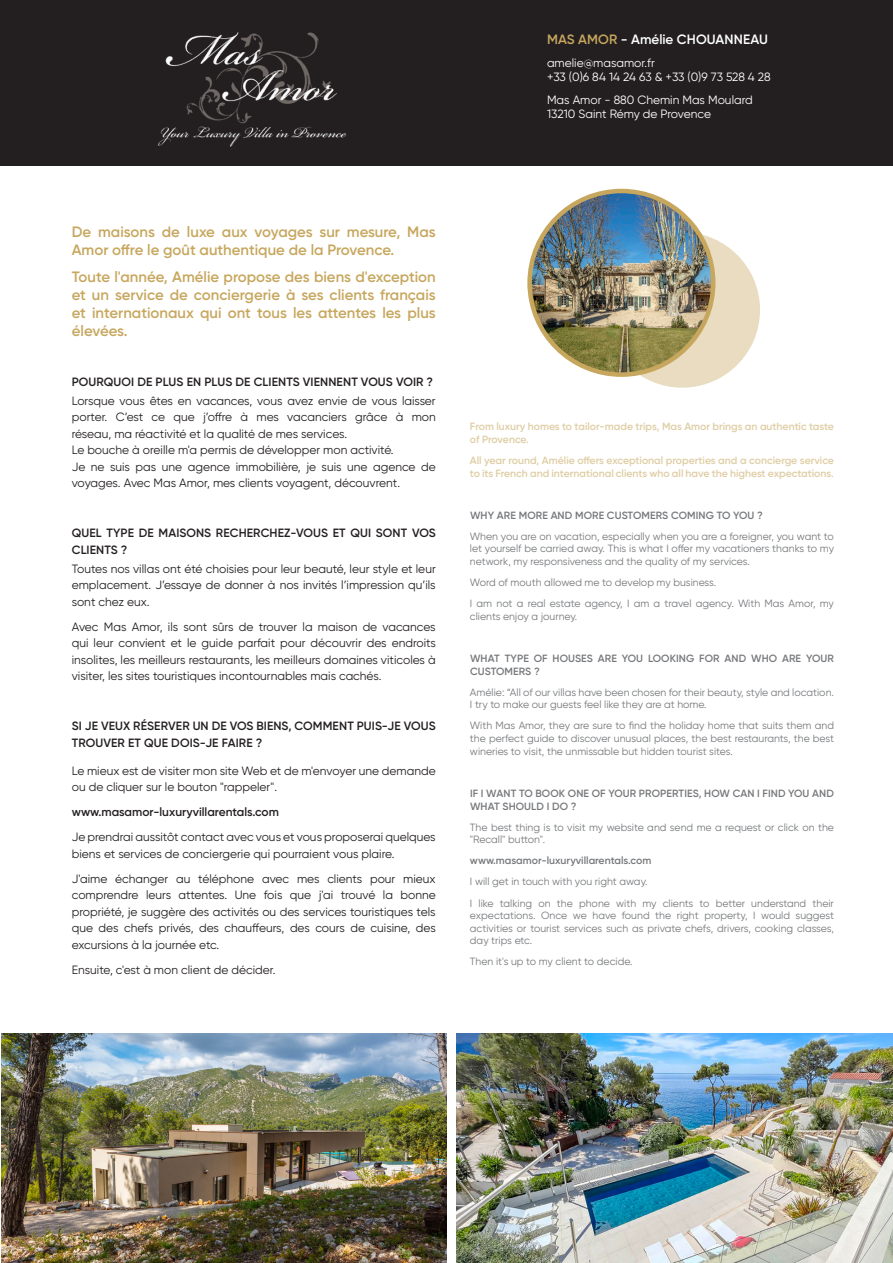
<style>
.page{position:relative;width:893px;height:1263px;background:#fff}
.page>*{position:absolute;margin:0;border:0;box-sizing:border-box;transform-origin:0 0}
.CorpsDeTexte_9_11{font:600 15px/18px "Gilroy";color:#c7a75e}
.CorpsDeTexte_9_11-2{font:600 13.5px "Gilroy";letter-spacing:.005em;color:#fff}
.CorpsDeTexte_9_11-3{font:12px/16.5px "Gilroy";color:#231f20}
.CorpsDeTexte_9_11-4{font:600 12px/16.5px "Gilroy";letter-spacing:.01em;color:#231f20}
.CorpsDeTexte_9_11-5{font:12px/14.4px "Gilroy";color:#fff}
.CorpsDeTexte_9_11-6{font:10.5px/12.6px "Gilroy";color:#76787b;text-align:justify}
.CorpsDeTexte_9_11-7{font:600 10.5px/12.6px "Gilroy";color:#dfcda3}
.CorpsDeTexte_9_11-8{font:600 10.5px/12.6px "Gilroy";letter-spacing:.01em;color:#76787b}
.s1{color:#c7a75e}
</style>
<div class="page">
<div style="left:604px;top:232px;width:156px;height:156px;background:#e9dcc0;border-radius:50%"></div>
<img style="left:456px;top:1033px;width:437px;height:230px">
<img style="left:1px;top:1033px;width:445px;height:230px">
<div style="left:0;top:0;width:893px;height:165px;background:#231f20"></div>
<img style="left:530px;top:191px;width:183px;height:184px;border-radius:92px">
<div style="left:527px;top:189px;width:188px;height:188px;border:4px solid #c7a75e;border-radius:50%"></div>
<img style="left:158px;top:32px;width:189px;height:115px">
<p class="CorpsDeTexte_9_11-2" style="left:547px;top:31px;width:222px"><span class="s1">MAS AMOR</span> - Amélie CHOUANNEAU</p>
<p class="CorpsDeTexte_9_11-5" style="left:547px;top:55px;width:225px">amelie@masamor.fr<br>+33 (0)6 84 14 24 63 &amp; +33 (0)9 73 528 4 28</p>
<p class="CorpsDeTexte_9_11-5" style="left:547px;top:92px;width:207px">Mas Amor - 880 Chemin Mas Moulard<br>13210 Saint Rémy de Provence</p>
<p class="CorpsDeTexte_9_11" style="left:72px;top:223px;width:365px">De maisons de luxe aux voyages sur mesure, Mas<br>Amor offre le goût authentique de la Provence.</p>
<p class="CorpsDeTexte_9_11" style="left:72px;top:267px;width:365px;text-align:justify">Toute l'année, Amélie propose des biens d'exception et un service de conciergerie à ses clients français et internationaux qui ont tous les attentes les plus élevées.</p>
<p class="CorpsDeTexte_9_11-4" style="left:72px;top:373px;width:363px">POURQUOI DE PLUS EN PLUS DE CLIENTS VIENNENT VOUS VOIR ?</p>
<p class="CorpsDeTexte_9_11-3" style="left:72px;top:392px;width:366px">Lorsque vous êtes en vacances, vous avez envie de vous laisser porter. C’est ce que j’offre à mes vacanciers grâce à mon réseau, ma réactivité et la qualité de mes services.<br>Le bouche à oreille m'a permis de développer mon activité.<br>Je ne suis pas une agence immobilière, je suis une agence de voyages. Avec Mas Amor, mes clients voyagent, découvrent.</p>
<p class="CorpsDeTexte_9_11-4" style="left:72px;top:525px;width:365px">QUEL TYPE DE MAISONS RECHERCHEZ-VOUS ET QUI SONT VOS<br>CLIENTS ?</p>
<p class="CorpsDeTexte_9_11-3" style="left:72px;top:560px;width:365px;text-align:justify">Toutes nos villas ont été choisies pour leur beauté, leur style et leur emplacement. J’essaye de donner à nos invités l’impression qu’ils sont chez eux.</p>
<p class="CorpsDeTexte_9_11-3" style="left:72px;top:618px;width:366px;text-align:justify">Avec Mas Amor, ils sont sûrs de trouver la maison de vacances qui leur convient et le guide parfait pour découvrir des endroits insolites, les meilleurs restaurants, les meilleurs domaines viticoles à visiter, les sites touristiques incontournables mais cachés.</p>
<p class="CorpsDeTexte_9_11-4" style="left:72px;top:718px;width:365px">SI JE VEUX RÉSERVER UN DE VOS BIENS, COMMENT PUIS-JE VOUS<br>TROUVER ET QUE DOIS-JE FAIRE ?</p>
<p class="CorpsDeTexte_9_11-3" style="left:72px;top:762px;width:365px">Le mieux est de visiter mon site Web et de m'envoyer une demande ou de cliquer sur le bouton "rappeler".</p>
<p class="CorpsDeTexte_9_11-4" style="left:72px;top:804px;width:209px">www.masamor-luxuryvillarentals.com</p>
<p class="CorpsDeTexte_9_11-3" style="left:72px;top:829px;width:365px">Je prendrai aussitôt contact avec vous et vous proposerai quelques biens et services de conciergerie qui pourraient vous plaire.</p>
<p class="CorpsDeTexte_9_11-3" style="left:72px;top:870px;width:365px;text-align:justify">J'aime échanger au téléphone avec mes clients pour mieux comprendre leurs attentes. Une fois que j'ai trouvé la bonne propriété, je suggère des activités ou des services touristiques tels que des chefs privés, des chauffeurs, des cours de cuisine, des excursions à la journée etc.</p>
<p class="CorpsDeTexte_9_11-3" style="left:72px;top:961px;width:205px">Ensuite, c'est à mon client de décider.</p>
<p class="CorpsDeTexte_9_11-7" style="left:470px;top:420px;width:365px">From luxury homes to tailor-made trips, Mas Amor brings an authentic taste of Provence.</p>
<p class="CorpsDeTexte_9_11-7" style="left:470px;top:454px;width:366px">All year round, Amélie offers exceptional properties and a concierge service to its French and international clients who all have the highest expectations.</p>
<p class="CorpsDeTexte_9_11-8" style="left:470px;top:509px;width:294px">WHY ARE MORE AND MORE CUSTOMERS COMING TO YOU ?</p>
<p class="CorpsDeTexte_9_11-6" style="left:470px;top:530px;width:366px">When you are on vacation, especially when you are a foreigner, you want to let yourself be carried away. This is what I offer my vacationers thanks to my network, my responsiveness and the quality of my services.</p>
<p class="CorpsDeTexte_9_11-6" style="left:470px;top:576px;width:248px">Word of mouth allowed me to develop my business.</p>
<p class="CorpsDeTexte_9_11-6" style="left:470px;top:597px;width:365px">I am not a real estate agency, I am a travel agency. With Mas Amor, my clients enjoy a journey.</p>
<p class="CorpsDeTexte_9_11-8" style="left:470px;top:652px;width:365px">WHAT TYPE OF HOUSES ARE YOU LOOKING FOR AND WHO ARE YOUR<br>CUSTOMERS ?</p>
<p class="CorpsDeTexte_9_11-6" style="left:470px;top:686px;width:365px">Amélie: “All of our villas have been chosen for their beauty, style and location.<br>I try to make our guests feel like they are at home.</p>
<p class="CorpsDeTexte_9_11-6" style="left:470px;top:719px;width:366px">With Mas Amor, they are sure to find the holiday home that suits them and the perfect guide to discover unusual places, the best restaurants, the best wineries to visit, the unmissable but hidden tourist sites.</p>
<p class="CorpsDeTexte_9_11-8" style="left:470px;top:787px;width:365px">IF I WANT TO BOOK ONE OF YOUR PROPERTIES, HOW CAN I FIND YOU AND<br>WHAT SHOULD I DO ?</p>
<p class="CorpsDeTexte_9_11-6" style="left:470px;top:820px;width:365px">The best thing is to visit my website and send me a request or click on the "Recall" button".</p>
<p class="CorpsDeTexte_9_11-8" style="left:470px;top:854px;width:183px">www.masamor-luxuryvillarentals.com</p>
<p class="CorpsDeTexte_9_11-6" style="left:470px;top:875px;width:179px">I will get in touch with you right away.</p>
<p class="CorpsDeTexte_9_11-6" style="left:470px;top:896px;width:365px">I like talking on the phone with my clients to better understand their expectations. Once we have found the right property, I would suggest activities or tourist services such as private chefs, drivers, cooking classes, day trips etc.</p>
<p class="CorpsDeTexte_9_11-6" style="left:470px;top:955px;width:164px">Then it's up to my client to decide.</p>
</div>
